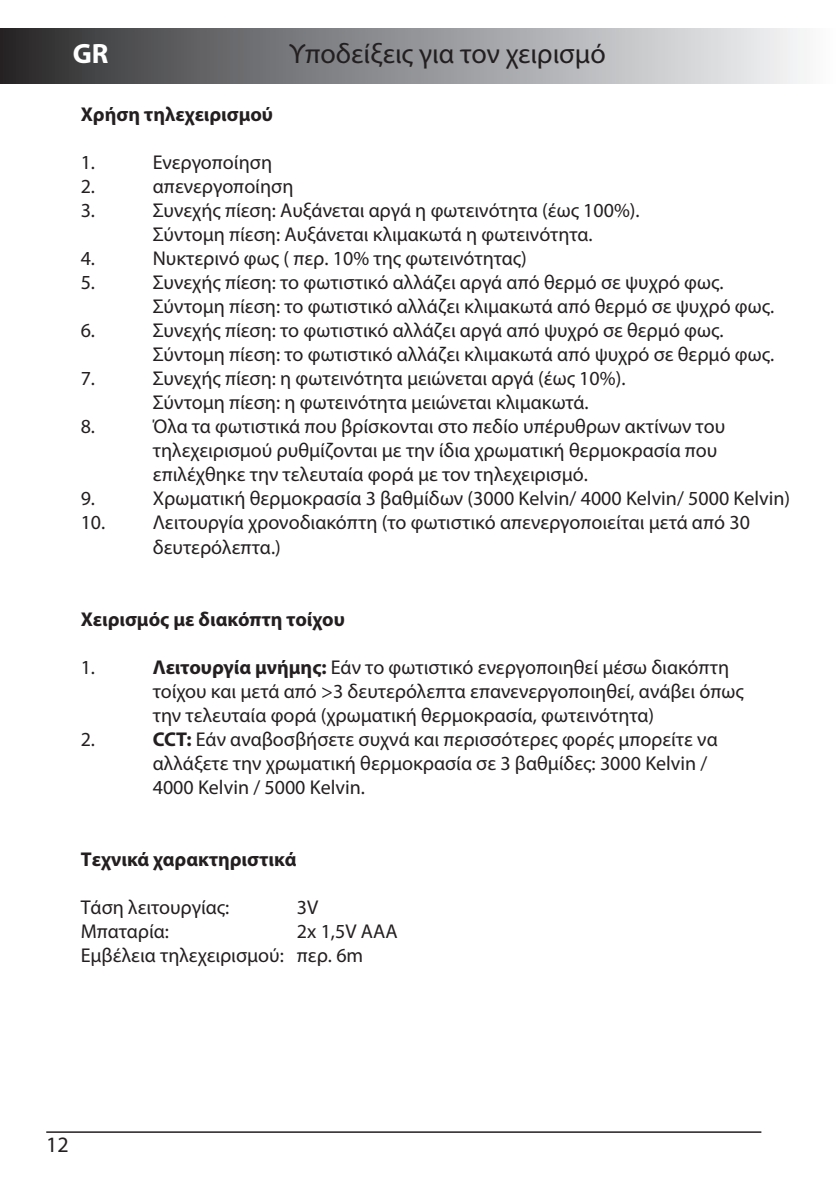
<style>
.page{position:relative;width:840px;height:1191px;background:#fff}
.page>*{position:absolute;margin:0;border:0;box-sizing:border-box;transform-origin:0 0}
.t1{font:28px "Myriad Pro";color:#231f20}
.t2{font:700 28px "Myriad Pro";color:#fff}
.t3{font:22px "Myriad Pro";color:#231f20}
.t4{font:20px/24px "Myriad Pro";color:#231f20}
.t5{font:700 20px "Myriad Pro";color:#231f20}
.s1{font-weight:700}
</style>
<div class="page">
<hr style="left:46px;top:1131px;width:715px;height:1px;background:#231f20">
<div style="left:0;top:29px;width:837px;height:55px;background:linear-gradient(to right,#2d2d2f,#fcfdff)"></div>
<p class="t2" style="left:73px;top:35px;width:37px">GR</p>
<p class="t1" style="left:289px;top:36px;width:318px">Υποδείξεις για τον χειρισμό</p>
<p class="t5" style="left:81px;top:102px;width:194px">Χρήση τηλεχειρισμού</p>
<p class="t4" style="left:81px;top:150px;width:16px">1.</p>
<p class="t4" style="left:153px;top:150px;width:121px">Ενεργοποίηση</p>
<p class="t4" style="left:81px;top:174px;width:16px">2.</p>
<p class="t4" style="left:153px;top:174px;width:142px">απενεργοποίηση</p>
<p class="t4" style="left:81px;top:198px;width:16px">3.</p>
<p class="t4" style="left:153px;top:198px;width:488px">Συνεχής πίεση: Αυξάνεται αργά η φωτεινότητα (έως 100%).</p>
<p class="t4" style="left:153px;top:222px;width:441px">Σύντομη πίεση: Αυξάνεται κλιμακωτά η φωτεινότητα.</p>
<p class="t4" style="left:81px;top:246px;width:16px">4.</p>
<p class="t4" style="left:153px;top:246px;width:375px">Νυκτερινό φως ( περ. 10% της φωτεινότητας)</p>
<p class="t4" style="left:81px;top:270px;width:16px">5.</p>
<p class="t4" style="left:153px;top:270px;width:572px">Συνεχής πίεση: το φωτιστικό αλλάζει αργά από θερμό σε ψυχρό φως.</p>
<p class="t4" style="left:153px;top:294px;width:622px">Σύντομη πίεση: το φωτιστικό αλλάζει κλιμακωτά από θερμό σε ψυχρό φως.</p>
<p class="t4" style="left:81px;top:318px;width:16px">6.</p>
<p class="t4" style="left:153px;top:318px;width:572px">Συνεχής πίεση: το φωτιστικό αλλάζει αργά από ψυχρό σε θερμό φως.</p>
<p class="t4" style="left:153px;top:342px;width:622px">Σύντομη πίεση: το φωτιστικό αλλάζει κλιμακωτά από ψυχρό σε θερμό φως.</p>
<p class="t4" style="left:81px;top:366px;width:16px">7.</p>
<p class="t4" style="left:153px;top:366px;width:474px">Συνεχής πίεση: η φωτεινότητα μειώνεται αργά (έως 10%).</p>
<p class="t4" style="left:153px;top:390px;width:437px">Σύντομη πίεση: η φωτεινότητα μειώνεται κλιμακωτά.</p>
<p class="t4" style="left:81px;top:414px;width:16px">8.</p>
<p class="t4" style="left:153px;top:414px;width:573px">Όλα τα φωτιστικά που βρίσκονται στο πεδίο υπέρυθρων ακτίνων του τηλεχειρισμού ρυθμίζονται με την ίδια χρωματική θερμοκρασία που επιλέχθηκε την τελευταία φορά με τον τηλεχειρισμό.</p>
<p class="t4" style="left:81px;top:486px;width:16px">9.</p>
<p class="t4" style="left:153px;top:486px;width:638px">Χρωματική θερμοκρασία 3 βαθμίδων (3000 Kelvin/ 4000 Kelvin/ 5000 Kelvin)</p>
<p class="t4" style="left:153px;top:510px;width:598px;text-indent:-72px">10. Λειτουργία χρονοδιακόπτη (το φωτιστικό απενεργοποιείται μετά από 30 δευτερόλεπτα.)</p>
<p class="t5" style="left:81px;top:606px;width:265px">Χειρισμός με διακόπτη τοίχου</p>
<p class="t4" style="left:81px;top:654px;width:16px">1.</p>
<p class="t4" style="left:153px;top:654px;width:592px"><span class="s1">Λειτουργία μνήμης:</span> Εάν το φωτιστικό ενεργοποιηθεί μέσω διακόπτη τοίχου και μετά από &gt;3 δευτερόλεπτα επανενεργοποιηθεί, ανάβει όπως την τελευταία φορά (χρωματική θερμοκρασία, φωτεινότητα)</p>
<p class="t4" style="left:81px;top:726px;width:16px">2.</p>
<p class="t4" style="left:153px;top:726px;width:566px"><span class="s1">CCT:</span> Εάν αναβοσβήσετε συχνά και περισσότερες φορές μπορείτε να αλλάξετε την χρωματική θερμοκρασία σε 3 βαθμίδες: 3000 Kelvin /<br>4000 Kelvin / 5000 Kelvin.</p>
<p class="t5" style="left:81px;top:846px;width:217px">Τεχνικά χαρακτηριστικά</p>
<p class="t4" style="left:81px;top:894px;width:150px">Τάση λειτουργίας:</p>
<p class="t4" style="left:297px;top:894px;width:23px">3V</p>
<p class="t4" style="left:81px;top:918px;width:90px">Μπαταρία:</p>
<p class="t4" style="left:297px;top:918px;width:102px">2x 1,5V AAA</p>
<p class="t4" style="left:81px;top:942px;width:284px">Εμβέλεια τηλεχειρισμού: περ. 6m</p>
<p class="t3" style="left:46px;top:1131px;width:24px">12</p>
</div>
